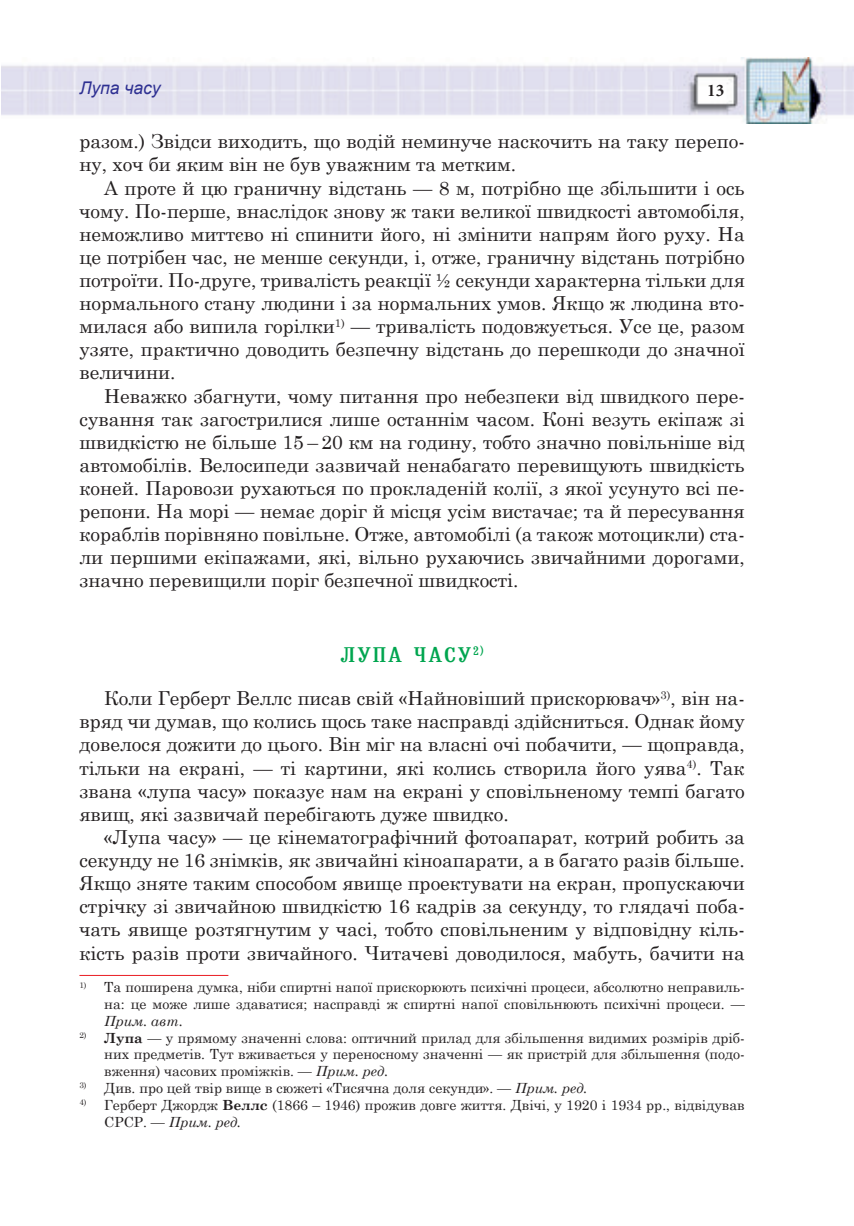
<style>
.page{position:relative;width:854px;height:1226px;background:#fff}
.page>*{position:absolute;margin:0;border:0;box-sizing:border-box;transform-origin:0 0}
.Параграф{font:700 21px "Bruskovaya";letter-spacing:.1em;color:#00a54f}
.Text{font:19.25px/23.1px "Century Schoolbook";color:#231f20;text-align:justify}
.t1{font:italic 17.5px "Arial";color:#2e3092}
.t2{font:700 17.5px "Minion Cyrillic";color:#231f20}
.Виноска{font:14px/16.8px "Century Schoolbook";color:#231f20;text-align:justify}
.s1{font-style:italic}
.s2{font-weight:700}
</style>
<div class="page">
<img style="left:1px;top:57px;width:852px;height:66px">
<hr style="left:79px;top:974px;width:149px;height:1px;background:#e91c22">
<p class="t1" style="left:79px;top:76px;width:83px">Лупа часу</p>
<p class="t2" style="left:706px;top:80px;width:19px">13</p>
<p class="Text" style="left:79px;top:128px;width:666px">разом.) Звідси виходить, що водій неминуче наскочить на таку перепо&shy;ну, хоч би яким він не був уважним та метким.</p>
<p class="Text" style="left:79px;top:174px;width:666px;text-indent:25px">А проте й цю граничну відстань — 8 м, потрібно ще збільшити і ось чому. По-перше, внаслідок знову ж таки великої швидкості автомобіля, неможливо миттєво ні спинити його, ні змінити напрям його руху. На це потрібен час, не менше секунди, і, отже, граничну відстань потрібно потроїти. По-друге, тривалість реакції ½ секунди характерна тільки для нормального стану людини і за нормальних умов. Якщо ж людина вто&shy;милася або випила горілки<sup>1)</sup> — тривалість подовжується. Усе це, разом узяте, практично доводить безпечну відстань до перешкоди до значної величини.</p>
<p class="Text" style="left:79px;top:382px;width:666px;text-indent:25px">Неважко збагнути, чому питання про небезпеки від швидкого пере&shy;сування так загострилися лише останнім часом. Коні везуть екіпаж зі швидкістю не більше 15 – 20 км на годину, тобто значно повільніше від автомобілів. Велосипеди зазвичай ненабагато перевищують швидкість коней. Паровози рухаються по прокладеній колії, з якої усунуто всі пе&shy;репони. На морі — немає доріг й місця усім вистачає; та й пересування кораблів порівняно повільне. Отже, автомобілі (а також мотоцикли) ста&shy;ли першими екіпажами, які, вільно рухаючись звичайними дорогами, значно перевищили поріг безпечної швидкості.</p>
<p class="Параграф" style="left:340px;top:644px;width:144px">ЛУПА ЧАСУ<sup>2)</sup></p>
<p class="Text" style="left:79px;top:685px;width:666px;text-indent:25px">Коли Герберт Веллс писав свій «Найновіший прискорювач»<sup>3)</sup>, він на&shy;вряд чи думав, що колись щось таке насправді здійсниться. Однак йому довелося дожити до цього. Він міг на власні очі побачити, — щоправда, тільки на екрані, — ті картини, які колись створила його уява<sup>4)</sup>. Так звана «лупа часу» показує нам на екрані у сповільненому темпі багато явищ, які зазвичай перебігають дуже швидко.</p>
<p class="Text" style="left:79px;top:823px;width:666px;text-indent:25px">«Лупа часу» — це кінематографічний фотоапарат, котрий робить за секунду не 16 знімків, як звичайні кіноапарати, а в багато разів більше.<br>Якщо зняте таким способом явище проектувати на екран, пропускаючи стрічку зі звичайною швидкістю 16 кадрів за секунду, то глядачі поба&shy;чать явище розтягнутим у часі, тобто сповільненим у відповідну кіль&shy;кість разів проти звичайного. Читачеві доводилося, мабуть, бачити на</p>
<p class="Виноска" style="left:104px;top:977px;width:641px;text-indent:-25px"><sup>1)</sup> Та поширена думка, ніби спиртні напої прискорюють психічні процеси, абсолютно неправиль&shy;на: це може лише здаватися; насправді ж спиртні напої сповільнюють психічні процеси. — <span class="s1">Прим. авт.</span></p>
<p class="Виноска" style="left:104px;top:1027px;width:641px;text-indent:-25px"><sup>2)</sup> <span class="s2">Лупа</span> — у прямому значенні слова: оптичний прилад для збільшення видимих розмірів дріб&shy;них предметів. Тут вживається у переносному значенні — як пристрій для збільшення (подо&shy;вження) часових проміжків. — <span class="s1">Прим. ред.</span></p>
<p class="Виноска" style="left:79px;top:1078px;width:509px"><sup>3)</sup> Див. про цей твір вище в сюжеті «Тисячна доля секунди». — <span class="s1">Прим. ред.</span></p>
<p class="Виноска" style="left:104px;top:1095px;width:641px;text-indent:-25px"><sup>4)</sup> Герберт Джордж <span class="s2">Веллс</span> (1866 – 1946) прожив довге життя. Двічі, у 1920 і 1934 рр., відвідував<br>СРСР. — <span class="s1">Прим. ред.</span></p>
</div>
